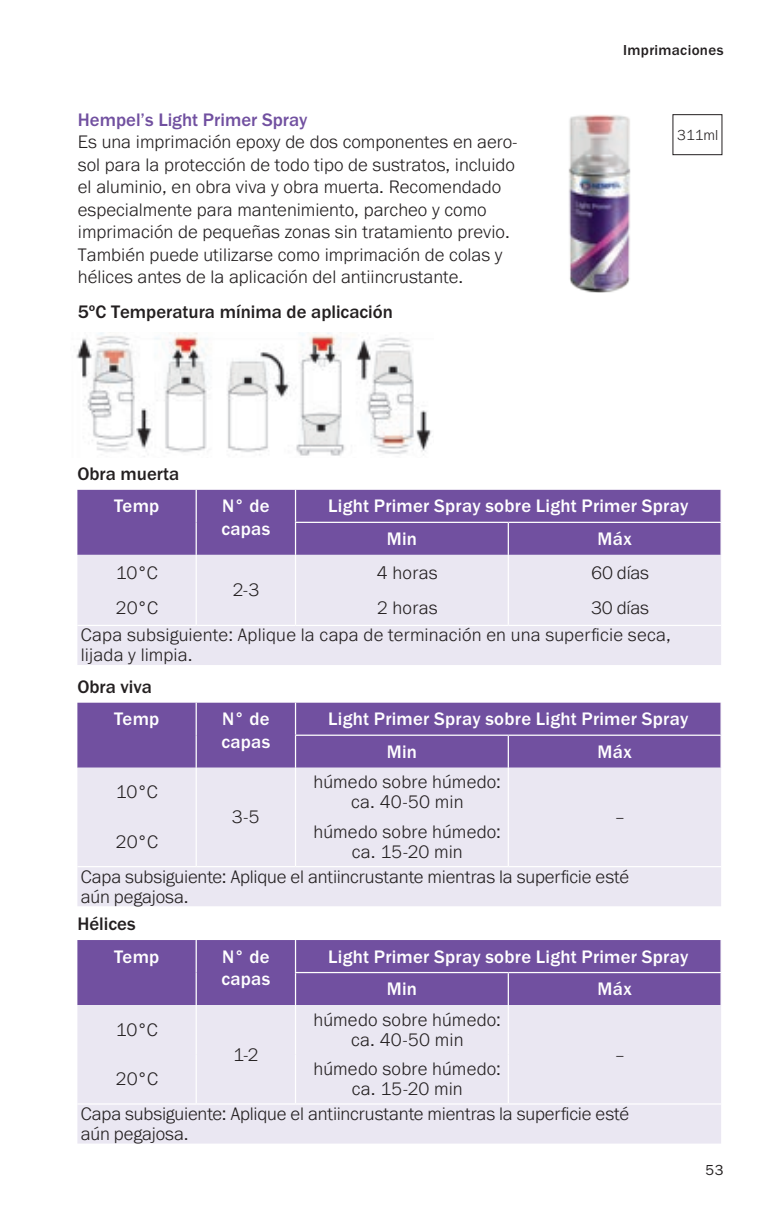
<style>
.page{position:relative;width:759px;height:1205px;background:#fff}
.page>*{position:absolute;margin:0;border:0;box-sizing:border-box;transform-origin:0 0}
.Table__7_5pt_Text{font:300 18.75px/20px "Franklin Gothic URW";letter-spacing:.005em;color:#231f20}
.Produktbeskrivelse_s{font:300 18.75px/22.5px "Franklin Gothic URW";color:#231f20}
.Table__7_5pt_Heading{font:500 18.75px "Franklin Gothic URW";letter-spacing:.015em;color:#fff}
.Produktbeskrivelse_s-2{font:500 18.75px "Franklin Gothic URW";color:#231f20}
.Mellemrubrik_-_UK{font:500 18.75px "Franklin Gothic URW";color:#231f20}
.Produktoverskrift{font:500 18.75px "Franklin Gothic URW";color:#7150a0}
.t1{font:500 15px "Franklin Gothic URW";letter-spacing:.02em;color:#231f20}
.Mellemrubrik_-_ES{font:300 15px "Franklin Gothic URW";color:#231f20}
.t2{font:15px "Franklin Gothic URW Boo";color:#231f20}
</style>
<div class="page">
<div style="left:672px;top:114px;width:50px;height:41px;border:1px solid #231f20"></div>
<img style="left:568px;top:115px;width:62px;height:177px">
<div style="left:77px;top:490px;width:643px;height:65px;background:#7150a0"></div>
<div style="left:77px;top:555px;width:643px;height:110px;background:#eae7f2"></div>
<hr style="left:195px;top:490px;width:2px;height:32px;background:#fff">
<hr style="left:295px;top:490px;width:1px;height:32px;background:#fff">
<hr style="left:195px;top:522px;width:2px;height:33px;background:#fff">
<hr style="left:295px;top:523px;width:1px;height:32px;background:#fff">
<hr style="left:507px;top:523px;width:1px;height:32px;background:#fff">
<hr style="left:295px;top:522px;width:213px;height:1px;background:#fff">
<hr style="left:508px;top:522px;width:213px;height:1px;background:#fff">
<hr style="left:195px;top:555px;width:2px;height:35px;background:#fff">
<hr style="left:195px;top:590px;width:2px;height:35px;background:#fff">
<hr style="left:295px;top:555px;width:1px;height:35px;background:#fff">
<hr style="left:295px;top:590px;width:1px;height:35px;background:#fff">
<hr style="left:507px;top:555px;width:1px;height:35px;background:#fff">
<hr style="left:507px;top:590px;width:1px;height:35px;background:#fff">
<hr style="left:295px;top:625px;width:213px;height:1px;background:#fff">
<hr style="left:508px;top:625px;width:212px;height:1px;background:#fff">
<hr style="left:196px;top:625px;width:99px;height:1px;background:#fff">
<hr style="left:77px;top:625px;width:119px;height:1px;background:#fff">
<div style="left:77px;top:703px;width:643px;height:65px;background:#7150a0"></div>
<div style="left:77px;top:768px;width:643px;height:138px;background:#eae7f2"></div>
<hr style="left:195px;top:703px;width:2px;height:32px;background:#fff">
<hr style="left:295px;top:703px;width:1px;height:31px;background:#fff">
<hr style="left:195px;top:735px;width:2px;height:33px;background:#fff">
<hr style="left:295px;top:736px;width:1px;height:32px;background:#fff">
<hr style="left:507px;top:736px;width:1px;height:32px;background:#fff">
<hr style="left:295px;top:734px;width:213px;height:2px;background:#fff">
<hr style="left:508px;top:734px;width:213px;height:2px;background:#fff">
<hr style="left:195px;top:768px;width:2px;height:49px;background:#fff">
<hr style="left:195px;top:817px;width:2px;height:49px;background:#fff">
<hr style="left:295px;top:768px;width:1px;height:49px;background:#fff">
<hr style="left:295px;top:817px;width:1px;height:49px;background:#fff">
<hr style="left:507px;top:768px;width:1px;height:49px;background:#fff">
<hr style="left:507px;top:817px;width:1px;height:49px;background:#fff">
<hr style="left:295px;top:866px;width:213px;height:1px;background:#fff">
<hr style="left:508px;top:866px;width:212px;height:1px;background:#fff">
<hr style="left:196px;top:866px;width:99px;height:1px;background:#fff">
<hr style="left:77px;top:866px;width:119px;height:1px;background:#fff">
<div style="left:77px;top:940px;width:643px;height:65px;background:#7150a0"></div>
<div style="left:77px;top:1005px;width:643px;height:138px;background:#eae7f2"></div>
<hr style="left:195px;top:940px;width:2px;height:32px;background:#fff">
<hr style="left:295px;top:940px;width:1px;height:32px;background:#fff">
<hr style="left:195px;top:972px;width:2px;height:33px;background:#fff">
<hr style="left:295px;top:973px;width:1px;height:32px;background:#fff">
<hr style="left:507px;top:973px;width:1px;height:32px;background:#fff">
<hr style="left:295px;top:972px;width:213px;height:1px;background:#fff">
<hr style="left:508px;top:972px;width:213px;height:1px;background:#fff">
<hr style="left:195px;top:1005px;width:2px;height:49px;background:#fff">
<hr style="left:195px;top:1054px;width:2px;height:49px;background:#fff">
<hr style="left:295px;top:1005px;width:1px;height:49px;background:#fff">
<hr style="left:295px;top:1054px;width:1px;height:49px;background:#fff">
<hr style="left:507px;top:1005px;width:1px;height:49px;background:#fff">
<hr style="left:507px;top:1054px;width:1px;height:49px;background:#fff">
<hr style="left:295px;top:1103px;width:213px;height:1px;background:#fff">
<hr style="left:508px;top:1103px;width:212px;height:1px;background:#fff">
<hr style="left:77px;top:1103px;width:119px;height:1px;background:#fff">
<hr style="left:196px;top:1103px;width:99px;height:1px;background:#fff">
<img style="left:76px;top:332px;width:357px;height:125px">
<p class="Produktoverskrift" style="left:78px;top:108px;width:231px">Hempel’s Light Primer Spray</p>
<p class="Produktbeskrivelse_s" style="left:78px;top:131px;width:440px">Es una imprimación epoxy de dos componentes en aero&shy;sol para la protección de todo tipo de sustratos, incluido el aluminio, en obra viva y obra muerta. Recomendado especialmente para mantenimiento, parcheo y como imprimación de pequeñas zonas sin tratamiento previo.<br>También puede utilizarse como imprimación de colas y hélices antes de la aplicación del antiincrustante.</p>
<p class="Produktbeskrivelse_s-2" style="left:78px;top:301px;width:316px">5ºC Temperatura mínima de aplicación</p>
<p class="t1" style="left:623px;top:40px;width:102px">Imprimaciones</p>
<p class="Mellemrubrik_-_ES" style="left:677px;top:125px;width:43px">311ml</p>
<p class="Mellemrubrik_-_UK" style="left:77px;top:462px;width:103px">Obra muerta</p>
<p class="Table__7_5pt_Heading" style="left:114px;top:494px;width:47px">Temp</p>
<p class="Table__7_5pt_Heading" style="left:222px;top:494px;width:49px">N° de</p>
<p class="Table__7_5pt_Heading" style="left:221px;top:517px;width:50px">capas</p>
<p class="Table__7_5pt_Text" style="left:116px;top:562px;width:44px">10°C</p>
<p class="Table__7_5pt_Text" style="left:232px;top:580px;width:28px">2-3</p>
<p class="Table__7_5pt_Heading" style="left:328px;top:494px;width:361px">Light Primer Spray sobre Light Primer Spray</p>
<p class="Table__7_5pt_Heading" style="left:386px;top:527px;width:32px">Min</p>
<p class="Table__7_5pt_Heading" style="left:597px;top:527px;width:36px">Máx</p>
<p class="Table__7_5pt_Text" style="left:376px;top:562px;width:62px">4 horas</p>
<p class="Table__7_5pt_Text" style="left:591px;top:562px;width:59px">60 días</p>
<p class="Table__7_5pt_Text" style="left:115px;top:597px;width:44px">20°C</p>
<p class="Table__7_5pt_Text" style="left:376px;top:597px;width:62px">2 horas</p>
<p class="Table__7_5pt_Text" style="left:591px;top:597px;width:59px">30 días</p>
<p class="Table__7_5pt_Text" style="left:81px;top:625px;width:591px">Capa subsiguiente: Aplique la capa de terminación en una superficie seca, lijada y limpia.</p>
<p class="Mellemrubrik_-_UK" style="left:77px;top:675px;width:76px">Obra viva</p>
<p class="Table__7_5pt_Heading" style="left:114px;top:707px;width:47px">Temp</p>
<p class="Table__7_5pt_Heading" style="left:222px;top:707px;width:49px">N° de</p>
<p class="Table__7_5pt_Heading" style="left:221px;top:730px;width:50px">capas</p>
<p class="Table__7_5pt_Heading" style="left:328px;top:707px;width:361px">Light Primer Spray sobre Light Primer Spray</p>
<p class="Table__7_5pt_Heading" style="left:386px;top:740px;width:32px">Min</p>
<p class="Table__7_5pt_Heading" style="left:597px;top:740px;width:36px">Máx</p>
<p class="Table__7_5pt_Text" style="left:313px;top:772px;width:189px">húmedo sobre húmedo:</p>
<p class="Table__7_5pt_Text" style="left:351px;top:792px;width:114px">ca. 40-50 min</p>
<p class="Table__7_5pt_Text" style="left:116px;top:782px;width:44px">10°C</p>
<p class="Table__7_5pt_Text" style="left:232px;top:806px;width:29px">3-5</p>
<p class="Table__7_5pt_Text" style="left:614px;top:806px;width:13px">–</p>
<p class="Table__7_5pt_Text" style="left:313px;top:821px;width:189px">húmedo sobre húmedo:</p>
<p class="Table__7_5pt_Text" style="left:351px;top:841px;width:112px">ca. 15-20 min</p>
<p class="Table__7_5pt_Text" style="left:81px;top:866px;width:549px">Capa subsiguiente: Aplique el antiincrustante mientras la superficie esté aún pegajosa.</p>
<p class="Mellemrubrik_-_UK" style="left:77px;top:912px;width:60px">Hélices</p>
<p class="Table__7_5pt_Heading" style="left:114px;top:944px;width:47px">Temp</p>
<p class="Table__7_5pt_Heading" style="left:222px;top:944px;width:49px">N° de</p>
<p class="Table__7_5pt_Heading" style="left:221px;top:967px;width:50px">capas</p>
<p class="Table__7_5pt_Text" style="left:115px;top:831px;width:44px">20°C</p>
<p class="Table__7_5pt_Heading" style="left:328px;top:944px;width:361px">Light Primer Spray sobre Light Primer Spray</p>
<p class="Table__7_5pt_Heading" style="left:386px;top:977px;width:32px">Min</p>
<p class="Table__7_5pt_Heading" style="left:597px;top:977px;width:36px">Máx</p>
<p class="Table__7_5pt_Text" style="left:313px;top:1009px;width:189px">húmedo sobre húmedo:</p>
<p class="Table__7_5pt_Text" style="left:351px;top:1029px;width:114px">ca. 40-50 min</p>
<p class="Table__7_5pt_Text" style="left:116px;top:1019px;width:44px">10°C</p>
<p class="Table__7_5pt_Text" style="left:233px;top:1044px;width:27px">1-2</p>
<p class="Table__7_5pt_Text" style="left:614px;top:1044px;width:13px">–</p>
<p class="Table__7_5pt_Text" style="left:313px;top:1059px;width:189px">húmedo sobre húmedo:</p>
<p class="Table__7_5pt_Text" style="left:351px;top:1079px;width:112px">ca. 15-20 min</p>
<p class="Table__7_5pt_Text" style="left:81px;top:1103px;width:549px">Capa subsiguiente: Aplique el antiincrustante mientras la superficie esté aún pegajosa.</p>
<p class="Table__7_5pt_Text" style="left:115px;top:1069px;width:44px">20°C</p>
<p class="t2" style="left:705px;top:1160px;width:19px">53</p>
</div>
